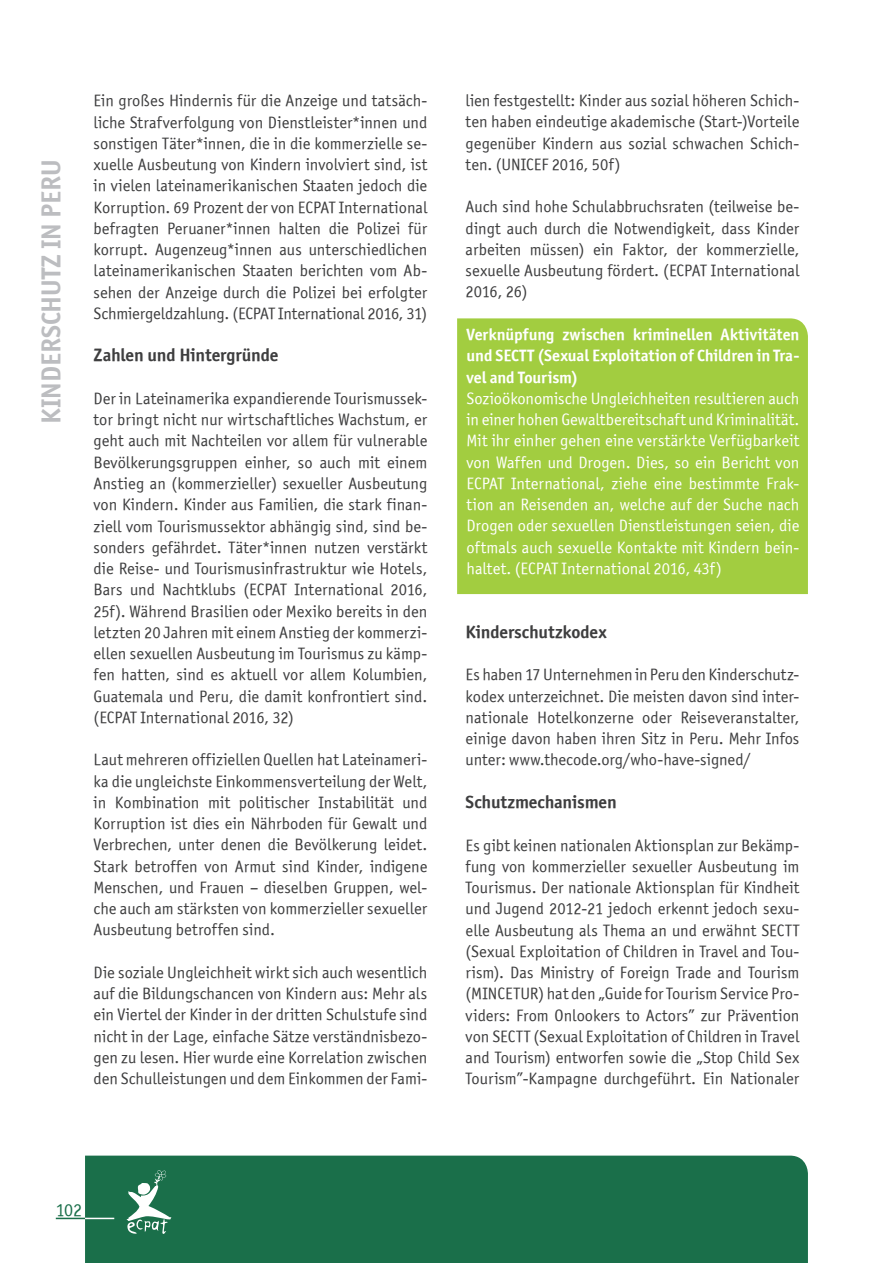
<style>
.page{position:relative;width:893px;height:1263px;background:#fff}
.page>*{position:absolute;margin:0;border:0;box-sizing:border-box;transform-origin:0 0}
.t1{font:27px "Officina Sans ITCTT Bold";color:#bcbdc0}
.t2{font:18px "Officina Sans ITCTT Bold";letter-spacing:-.005em;color:#3e3e3f}
.t3{font:18px "Officina Sans ITCTT Book";color:#1a6f4a}
.t4{font:16.5px/21.3px "Officina Sans ITCTT Book";color:#3e3e3f;text-align:justify}
.t5{font:16.5px/21.3px "Officina Sans ITCTT Book";color:#fff;text-align:justify}
.t6{font:16.5px/21.3px "Officina Sans ITCTT Bold";color:#fff;text-align:justify}
</style>
<div class="page">
<div style="left:85px;top:1155px;width:723px;height:108px;background:#1a6f4a"></div>
<svg style="left:126px;top:1170px;width:45px;height:64px"></svg>
<svg style="left:56px;top:1218px;width:58px;height:1px"></svg>
<div style="left:457px;top:318px;width:351px;height:276px;background:#a2cd40"></div>
<h1 class="t1" style="left:34px;top:424px;width:262px;rotate:-90deg">Kinderschutz in Peru</h1>
<p class="t4" style="left:94px;top:90px;width:335px">Ein großes Hindernis für die Anzeige und tatsäch&shy;liche Strafverfolgung von Dienstleister*innen und sonstigen Täter*innen, die in die kommerzielle se&shy;xuelle Ausbeutung von Kindern involviert sind, ist in vielen lateinamerikanischen Staaten jedoch die Korruption. 69 Prozent der von ECPAT International befragten Peruaner*innen halten die Polizei für korrupt. Augenzeug*innen aus unterschiedlichen lateinamerikanischen Staaten berichten vom Ab&shy;sehen der Anzeige durch die Polizei bei erfolgter Schmiergeldzahlung. (ECPAT International 2016, 31)</p>
<p class="t2" style="left:94px;top:344px;width:187px">Zahlen und Hintergründe</p>
<p class="t4" style="left:94px;top:388px;width:335px">Der in Lateinamerika expandierende Tourismussek&shy;tor bringt nicht nur wirtschaftliches Wachstum, er geht auch mit Nachteilen vor allem für vulnerable Bevölkerungsgruppen einher, so auch mit einem Anstieg an (kommerzieller) sexueller Ausbeutung von Kindern. Kinder aus Familien, die stark finan&shy;ziell vom Tourismussektor abhängig sind, sind be&shy;sonders gefährdet. Täter*innen nutzen verstärkt die Reise- und Tourismusinfrastruktur wie Hotels, Bars und Nachtklubs (ECPAT International 2016, 25f). Während Brasilien oder Mexiko bereits in den letzten 20 Jahren mit einem Anstieg der kommerzi&shy;ellen sexuellen Ausbeutung im Tourismus zu kämp&shy;fen hatten, sind es aktuell vor allem Kolumbien, Guatemala und Peru, die damit konfrontiert sind. (ECPAT International 2016, 32)</p>
<p class="t4" style="left:94px;top:749px;width:335px">Laut mehreren offiziellen Quellen hat Lateinameri&shy;ka die ungleichste Einkommensverteilung der Welt, in Kombination mit politischer Instabilität und Korruption ist dies ein Nährboden für Gewalt und Verbrechen, unter denen die Bevölkerung leidet.<br>Stark betroffen von Armut sind Kinder, indigene Menschen, und Frauen – dieselben Gruppen, wel&shy;che auch am stärksten von kommerzieller sexueller Ausbeutung betroffen sind.</p>
<p class="t4" style="left:94px;top:961px;width:335px">Die soziale Ungleichheit wirkt sich auch wesentlich auf die Bildungschancen von Kindern aus: Mehr als ein Viertel der Kinder in der dritten Schulstufe sind nicht in der Lage, einfache Sätze verständnisbezo&shy;gen zu lesen. Hier wurde eine Korrelation zwischen den Schulleistungen und dem Einkommen der Fami-</p>
<p class="t4" style="left:466px;top:90px;width:335px">lien festgestellt: Kinder aus sozial höheren Schich&shy;ten haben eindeutige akademische (Start-)Vorteile gegenüber Kindern aus sozial schwachen Schich&shy;ten. (UNICEF 2016, 50f)</p>
<p class="t4" style="left:466px;top:196px;width:335px">Auch sind hohe Schulabbruchsraten (teilweise be&shy;dingt auch durch die Notwendigkeit, dass Kinder arbeiten müssen) ein Faktor, der kommerzielle, sexuelle Ausbeutung fördert. (ECPAT International 2016, 26)</p>
<p class="t6" style="left:467px;top:324px;width:334px">Verknüpfung zwischen kriminellen Aktivitäten und SECTT (Sexual Exploitation of Children in Tra&shy;vel and Tourism)</p>
<p class="t5" style="left:467px;top:388px;width:334px">Sozioökonomische Ungleichheiten resultieren auch in einer hohen Gewaltbereitschaft und Kriminalität.<br>Mit ihr einher gehen eine verstärkte Verfügbarkeit von Waffen und Drogen. Dies, so ein Bericht von ECPAT International, ziehe eine bestimmte Frak&shy;tion an Reisenden an, welche auf der Suche nach Drogen oder sexuellen Dienstleistungen seien, die oftmals auch sexuelle Kontakte mit Kindern bein&shy;haltet. (ECPAT International 2016, 43f)</p>
<p class="t2" style="left:466px;top:620px;width:143px">Kinderschutzkodex</p>
<p class="t4" style="left:466px;top:664px;width:335px">Es haben 17 Unternehmen in Peru den Kinderschutz&shy;kodex unterzeichnet. Die meisten davon sind inter&shy;nationale Hotelkonzerne oder Reiseveranstalter, einige davon haben ihren Sitz in Peru. Mehr Infos unter: www.thecode.org/who-have-signed/</p>
<p class="t2" style="left:466px;top:791px;width:153px">Schutzmechanismen</p>
<p class="t4" style="left:466px;top:834px;width:335px">Es gibt keinen nationalen Aktionsplan zur Bekämp&shy;fung von kommerzieller sexueller Ausbeutung im Tourismus. Der nationale Aktionsplan für Kindheit und Jugend 2012-21 jedoch erkennt jedoch sexu&shy;elle Ausbeutung als Thema an und erwähnt SECTT (Sexual Exploitation of Children in Travel and Tou&shy;rism). Das Ministry of Foreign Trade and Tourism (MINCETUR) hat den „Guide for Tourism Service Pro&shy;viders: From Onlookers to Actors” zur Prävention von SECTT (Sexual Exploitation of Children in Travel and Tourism) entworfen sowie die „Stop Child Sex Tourism”-Kampagne durchgeführt. Ein Nationaler</p>
<p class="t3" style="left:56px;top:1199px;width:28px">102</p>
</div>
